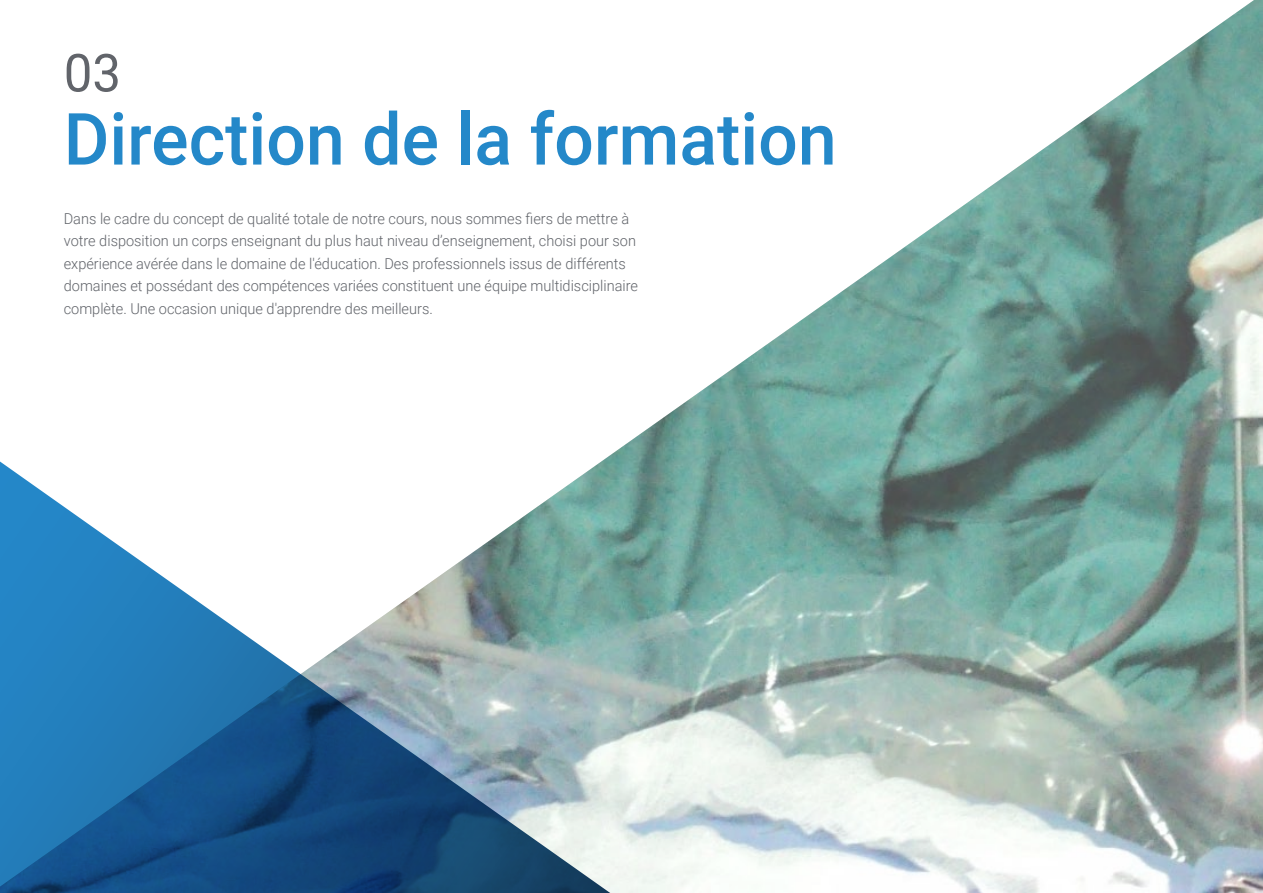
<style>
.page{position:relative;width:1263px;height:893px;background:#fff}
.page>*{position:absolute;margin:0;border:0;box-sizing:border-box;transform-origin:0 0}
.t1{font:500 72px "Roboto";color:#2488c9}
.t2{font:52.5px "Roboto";color:#61646a}
.t3{font:300 15px/22.5px "Roboto";color:#61646a}
</style>
<div class="page">
<img style="left:623px;top:0;width:640px;height:893px">
<svg style="left:0;top:446px;width:640px;height:447px"></svg>
<h2 class="t2" style="left:64px;top:36px;width:59px">03</h2>
<h1 class="t1" style="left:64px;top:89px;width:774px">Direction de la formation</h1>
<p class="t3" style="left:64px;top:207px;width:576px">Dans le cadre du concept de qualité totale de notre cours, nous sommes fiers de mettre à votre disposition un corps enseignant du plus haut niveau d’enseignement, choisi pour son expérience avérée dans le domaine de l'éducation. Des professionnels issus de différents domaines et possédant des compétences variées constituent une équipe multidisciplinaire complète. Une occasion unique d'apprendre des meilleurs.</p>
</div>
